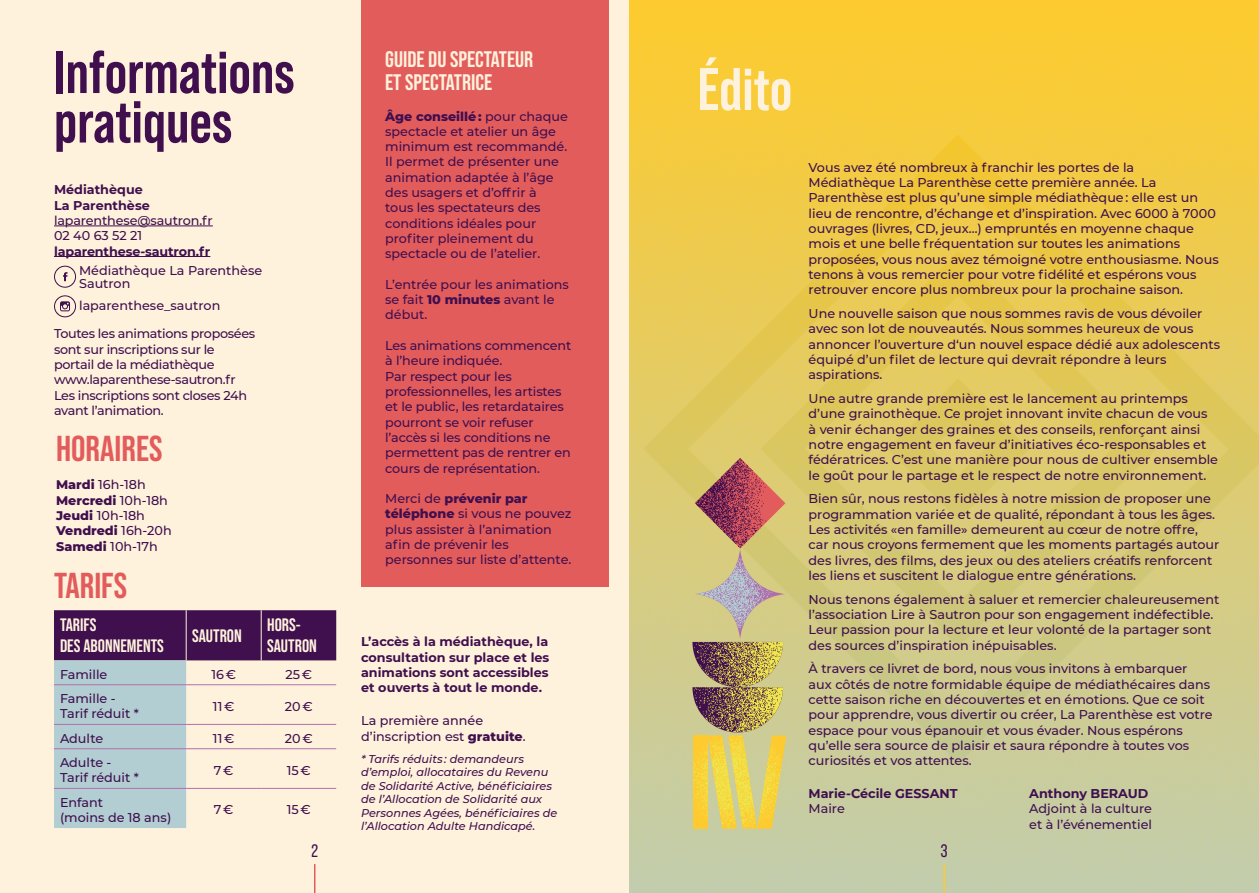
<style>
.page{position:relative;width:1259px;height:893px;background:#fff2dc}
.page>*{position:absolute;margin:0;border:0;box-sizing:border-box;transform-origin:0 0}
.t1{font:700 60px/49.5px "Bebas Neue Pro";color:#3f0f4e}
.t2{font:700 60px "Bebas Neue Pro";color:#fff2dc}
.t3{font:700 36px "Bebas Neue Pro";color:#e35c5c}
.t4{font:700 22.5px/22.5px "Bebas Neue Pro";color:#fff2dc}
.t5{font:700 18px/21.6px "Bebas Neue Pro";color:#fff2dc}
.t6{font:18px "Bebas Neue Pro";color:#3f0f4e}
.t7{font:500 12.75px/15.3px "Montserrat";color:#3f0f4e}
.t8{font:700 12.75px/15.3px "Montserrat";color:#3f0f4e}
.t9{font:500 12.75px/15.3px "Montserrat";letter-spacing:-.025em;color:#3f0f4e}
.t10{font:italic 500 11.25px/13.5px "Montserrat";color:#3f0f4e}
.s1{font-weight:800}
</style>
<div class="page">
<div style="left:629px;top:0;width:629px;height:893px;background:linear-gradient(to bottom,#fecb2a,#c1cdaf)"></div>
<svg style="left:643px;top:134px;width:615px;height:630px;background:#e0ca68"></svg>
<svg style="left:760px;top:251px;width:396px;height:396px;background:#ddc968"></svg>
<svg style="left:887px;top:378px;width:142px;height:142px;background:#dcc968"></svg>
<svg style="left:314px;top:864px;width:1px;height:29px"></svg>
<hr style="left:943px;top:864px;width:2px;height:29px;background:#fdcb2e">
<div style="left:361px;top:0;width:247px;height:586px;background:#e35c5c"></div>
<hr style="left:54px;top:226px;width:159px;height:1px;background:#3f0f4e">
<hr style="left:54px;top:256px;width:156px;height:1px;background:#3f0f4e">
<svg style="left:54px;top:610px;width:282px;height:218px"></svg>
<hr style="left:186px;top:610px;width:1px;height:50px;background:#fff2dc">
<hr style="left:261px;top:610px;width:1px;height:50px;background:#fff2dc">
<hr style="left:54px;top:684px;width:132px;height:1px;background:#b06fac">
<hr style="left:186px;top:684px;width:75px;height:1px;background:#b06fac">
<hr style="left:261px;top:684px;width:75px;height:1px;background:#b06fac">
<hr style="left:54px;top:724px;width:132px;height:1px;background:#b06fac">
<hr style="left:186px;top:724px;width:75px;height:1px;background:#b06fac">
<hr style="left:261px;top:724px;width:75px;height:1px;background:#b06fac">
<hr style="left:54px;top:748px;width:132px;height:1px;background:#b06fac">
<hr style="left:186px;top:748px;width:75px;height:1px;background:#b06fac">
<hr style="left:261px;top:748px;width:75px;height:1px;background:#b06fac">
<hr style="left:54px;top:788px;width:132px;height:1px;background:#b06fac">
<hr style="left:186px;top:788px;width:75px;height:1px;background:#b06fac">
<hr style="left:261px;top:788px;width:75px;height:1px;background:#b06fac">
<svg style="left:54px;top:266px;width:22px;height:22px"></svg>
<svg style="left:54px;top:295px;width:22px;height:22px"></svg>
<svg style="left:695px;top:549px;width:90px;height:90px;background:#c9bf96"></svg>
<svg style="left:695px;top:458px;width:90px;height:90px;background:#be8364"></svg>
<svg style="left:692px;top:642px;width:94px;height:187px;background:#c3ae60"></svg>
<h1 class="t1" style="left:54px;top:47px;width:242px">Informations pratiques</h1>
<p class="t8" style="left:54px;top:183px;width:97px">Médiathèque<br>La Parenthèse</p>
<p class="t7" style="left:54px;top:213px;width:160px">laparenthese@sautron.fr<br>02 40 63 52 21</p>
<p class="t8" style="left:54px;top:244px;width:158px">laparenthese-sautron.fr</p>
<p class="t7" style="left:79px;top:264px;width:185px;line-height:13.5px">Médiathèque La Parenthèse<br>Sautron</p>
<p class="t7" style="left:79px;top:298px;width:143px">laparenthese_sautron</p>
<p class="t9" style="left:54px;top:327px;width:203px">Toutes les animations proposées sont sur inscriptions sur le portail de la médiathèque www.laparenthese-sautron.fr<br>Les inscriptions sont closes 24h avant l’animation.</p>
<h2 class="t3" style="left:56px;top:430px;width:108px">HORAIRES</h2>
<p class="t7" style="left:56px;top:477px;width:117px"><span class="s1">Mardi</span> 16h-18h<br><span class="s1">Mercredi</span> 10h-18h<br><span class="s1">Jeudi</span> 10h-18h<br><span class="s1">Vendredi</span> 16h-20h<br><span class="s1">Samedi</span> 10h-17h</p>
<h2 class="t3" style="left:54px;top:566px;width:75px">TARIFS</h2>
<h3 class="t5" style="left:60px;top:614px;width:105px">TARIFS<br>DES ABONNEMENTS</h3>
<h3 class="t5" style="left:192px;top:624px;width:51px">SAUTRON</h3>
<h3 class="t5" style="left:267px;top:614px;width:51px">HORS-<br>SAUTRON</h3>
<p class="t7" style="left:60px;top:667px;width:49px">Famille</p>
<p class="t7" style="left:211px;top:666px;width:26px">16 €</p>
<p class="t7" style="left:285px;top:666px;width:28px">25 €</p>
<p class="t7" style="left:60px;top:691px;width:80px">Famille -<br>Tarif réduit *</p>
<p class="t7" style="left:213px;top:698px;width:23px">11 €</p>
<p class="t7" style="left:285px;top:698px;width:29px">20 €</p>
<p class="t7" style="left:60px;top:731px;width:45px">Adulte</p>
<p class="t7" style="left:213px;top:730px;width:23px">11 €</p>
<p class="t7" style="left:285px;top:730px;width:29px">20 €</p>
<p class="t7" style="left:60px;top:755px;width:80px">Adulte -<br>Tarif réduit *</p>
<p class="t7" style="left:214px;top:762px;width:21px">7 €</p>
<p class="t7" style="left:287px;top:762px;width:26px">15 €</p>
<p class="t7" style="left:60px;top:795px;width:113px">Enfant<br>(moins de 18 ans)</p>
<p class="t7" style="left:214px;top:802px;width:21px">7 €</p>
<p class="t7" style="left:287px;top:802px;width:26px">15 €</p>
<h3 class="t4" style="left:385px;top:48px;width:149px">GUIDE DU SPECTATEUR<br>ET SPECTATRICE</h3>
<p class="t7" style="left:385px;top:109px;width:184px"><span class="s1">Âge conseillé :</span> pour chaque spectacle et atelier un âge minimum est recommandé.<br>Il permet de présenter une animation adaptée à l’âge des usagers et d’offrir à tous les spectateurs des conditions idéales pour profiter pleinement du spectacle ou de l’atelier.</p>
<p class="t7" style="left:385px;top:277px;width:185px">L’entrée pour les animations se fait <span class="s1">10 minutes</span> avant le début.</p>
<p class="t7" style="left:385px;top:338px;width:188px">Les animations commencent à l’heure indiquée.<br>Par respect pour les professionnelles, les artistes et le public, les retardataires pourront se voir refuser l’accès si les conditions ne permettent pas de rentrer en cours de représentation.</p>
<p class="t7" style="left:385px;top:491px;width:188px">Merci de <span class="s1">prévenir par téléphone</span> si vous ne pouvez plus assister à l’animation afin de prévenir les personnes sur liste d’attente.</p>
<p class="t8" style="left:361px;top:635px;width:190px;text-align:justify">L’accès à la médiathèque, la consultation sur place et les animations sont accessibles et ouverts à tout le monde.</p>
<p class="t7" style="left:361px;top:713px;width:166px">La première année d’inscription est <span class="s1">gratuite</span>.</p>
<p class="t10" style="left:361px;top:751px;width:198px">* Tarifs réduits : demandeurs d’emploi, allocataires du Revenu de Solidarité Active, bénéficiaires de l’Allocation de Solidarité aux Personnes Agées, bénéficiaires de l’Allocation Adulte Handicapé.</p>
<h1 class="t2" style="left:697px;top:57px;width:96px">Édito</h1>
<p class="t7" style="left:808px;top:160px;width:412px">Vous avez été nombreux à franchir les portes de la Médiathèque La Parenthèse cette première année. La Parenthèse est plus qu’une simple médiathèque : elle est un lieu de rencontre, d’échange et d’inspiration. Avec 6000 à 7000 ouvrages (livres, CD, jeux…) empruntés en moyenne chaque mois et une belle fréquentation sur toutes les animations proposées, vous nous avez témoigné votre enthousiasme. Nous tenons à vous remercier pour votre fidélité et espérons vous retrouver encore plus nombreux pour la prochaine saison.</p>
<p class="t7" style="left:808px;top:306px;width:413px">Une nouvelle saison que nous sommes ravis de vous dévoiler avec son lot de nouveautés. Nous sommes heureux de vous annoncer l’ouverture d‘un nouvel espace dédié aux adolescents équipé d’un filet de lecture qui devrait répondre à leurs aspirations.</p>
<p class="t7" style="left:808px;top:391px;width:411px">Une autre grande première est le lancement au printemps d’une grainothèque. Ce projet innovant invite chacun de vous à venir échanger des graines et des conseils, renforçant ainsi notre engagement en faveur d’initiatives éco-responsables et fédératrices. C’est une manière pour nous de cultiver ensemble le goût pour le partage et le respect de notre environnement.</p>
<p class="t7" style="left:808px;top:491px;width:412px">Bien sûr, nous restons fidèles à notre mission de proposer une programmation variée et de qualité, répondant à tous les âges.<br>Les activités «en famille» demeurent au cœur de notre offre, car nous croyons fermement que les moments partagés autour des livres, des films, des jeux ou des ateliers créatifs renforcent les liens et suscitent le dialogue entre générations.</p>
<p class="t7" style="left:808px;top:592px;width:412px">Nous tenons également à saluer et remercier chaleureusement l’association Lire à Sautron pour son engagement indéfectible.<br>Leur passion pour la lecture et leur volonté de la partager sont des sources d’inspiration inépuisables.</p>
<p class="t7" style="left:808px;top:661px;width:405px">À travers ce livret de bord, nous vous invitons à embarquer aux côtés de notre formidable équipe de médiathécaires dans cette saison riche en découvertes et en émotions. Que ce soit pour apprendre, vous divertir ou créer, La Parenthèse est votre espace pour vous épanouir et vous évader. Nous espérons qu’elle sera source de plaisir et saura répondre à toutes vos curiosités et vos attentes.</p>
<p class="t8" style="left:808px;top:786px;width:151px">Marie-Cécile GESSANT</p>
<p class="t7" style="left:808px;top:801px;width:38px">Maire</p>
<p class="t8" style="left:1029px;top:786px;width:121px">Anthony BERAUD</p>
<p class="t7" style="left:1029px;top:801px;width:124px">Adjoint à la culture et à l’événementiel</p>
<h3 class="t6" style="left:311px;top:844px;width:8px">2</h3>
<h3 class="t6" style="left:941px;top:844px;width:8px">3</h3>
</div>
